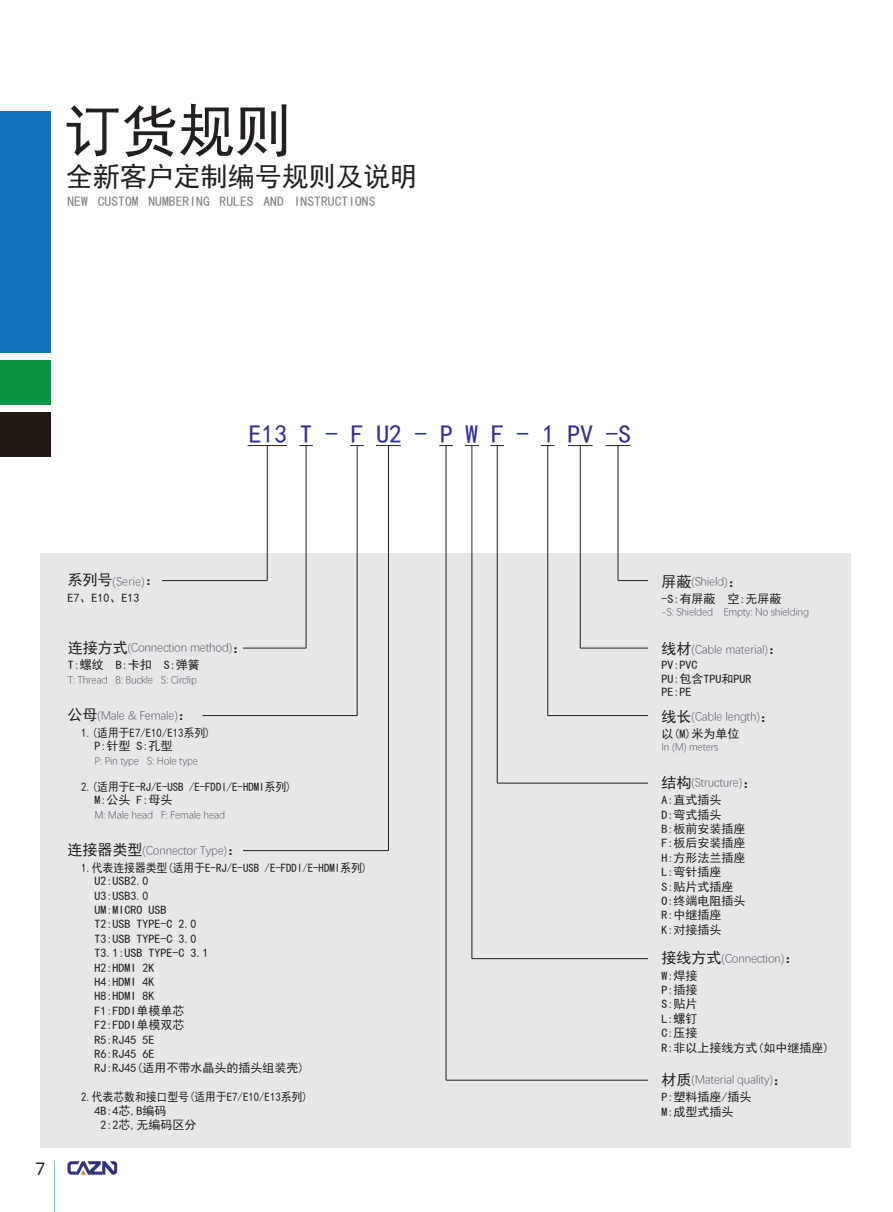
<style>
.page{position:relative;width:893px;height:1212px;background:#fff}
.page>*{position:absolute;margin:0;border:0;box-sizing:border-box;transform-origin:0 0}
.t1{font:57px "Sim Hei";color:#231f20}
.t2{font:27px "Sim Hei";color:#231f20}
.t3{font:25.5px "Sim Hei";color:#2e3092}
.t4{font:18px "Alibaba Pu Hui Ti R";color:#231f20}
.t5{font:13.65px "Sim Hei";color:#808285}
.t6{font:12px/14.4px "Sim Hei";color:#231f20}
.t7{font:12px "Deng Xian";letter-spacing:-.025em;color:#6c6d70}
.t8{font:12px "Sim Hei";color:#231f20;scale:.9 1}
.t9{font:10.5px "Deng Xian";letter-spacing:-.025em;color:#6c6d70}
.s1{font-family:"Sim Hei";font-size:15px;color:#231f20}
</style>
<div class="page">
<hr style="left:54px;top:1161px;width:1px;height:51px;background:#1074bc">
<svg style="left:68px;top:1161px;width:49px;height:14px"></svg>
<div style="left:0;top:111px;width:50px;height:241px;background:#1074bc"></div>
<div style="left:0;top:361px;width:50px;height:44px;background:#0d9344"></div>
<div style="left:0;top:412px;width:50px;height:44px;background:#211814"></div>
<div style="left:40px;top:554px;width:810px;height:594px;background:#e6e7e9"></div>
<hr style="left:248px;top:445px;width:39px;height:1px;background:#231f20">
<hr style="left:267px;top:446px;width:1px;height:135px;background:#231f20">
<hr style="left:306px;top:446px;width:1px;height:202px;background:#231f20">
<svg style="left:299px;top:445px;width:14px;height:1px"></svg>
<hr style="left:357px;top:446px;width:1px;height:270px;background:#231f20">
<hr style="left:388px;top:446px;width:1px;height:405px;background:#231f20">
<svg style="left:439px;top:445px;width:14px;height:1px"></svg>
<hr style="left:446px;top:446px;width:1px;height:634px;background:#231f20">
<svg style="left:465px;top:445px;width:14px;height:1px"></svg>
<hr style="left:472px;top:446px;width:1px;height:513px;background:#231f20">
<svg style="left:490px;top:445px;width:14px;height:1px"></svg>
<hr style="left:497px;top:446px;width:1px;height:337px;background:#231f20">
<svg style="left:350px;top:445px;width:14px;height:1px"></svg>
<svg style="left:376px;top:445px;width:25px;height:1px"></svg>
<svg style="left:541px;top:445px;width:14px;height:1px"></svg>
<hr style="left:547px;top:446px;width:1px;height:270px;background:#231f20">
<svg style="left:568px;top:445px;width:25px;height:1px"></svg>
<hr style="left:580px;top:446px;width:1px;height:202px;background:#231f20">
<svg style="left:606px;top:445px;width:24px;height:1px"></svg>
<hr style="left:618px;top:446px;width:1px;height:135px;background:#231f20">
<hr style="left:162px;top:580px;width:105px;height:1px;background:#231f20">
<hr style="left:548px;top:715px;width:100px;height:1px;background:#231f20">
<hr style="left:580px;top:648px;width:68px;height:1px;background:#231f20">
<hr style="left:243px;top:648px;width:63px;height:1px;background:#231f20">
<hr style="left:203px;top:715px;width:154px;height:1px;background:#231f20">
<hr style="left:243px;top:850px;width:145px;height:1px;background:#231f20">
<hr style="left:472px;top:958px;width:176px;height:1px;background:#231f20">
<hr style="left:446px;top:1080px;width:202px;height:1px;background:#231f20">
<hr style="left:497px;top:783px;width:151px;height:1px;background:#231f20">
<hr style="left:618px;top:580px;width:30px;height:1px;background:#231f20">
<h1 class="t1" style="left:64px;top:102px;width:229px">订货规则</h1>
<h2 class="t2" style="left:66px;top:163px;width:353px">全新客户定制编号规则及说明</h2>
<p class="t5" style="left:68px;top:194px;width:310px">NEW CUSTOM NUMBERING RULES AND INSTRUCTIONS</p>
<h3 class="t3" style="left:249px;top:421px;width:384px">E13 T - F U2 - P W F - 1 PV -S</h3>
<h3 class="t4" style="left:35px;top:1155px;width:12px">7</h3>
<p class="t7" style="left:68px;top:574px;width:94px"><span class="s1">系列号</span>(Serie)<span class="s1">：</span></p>
<p class="t6" style="left:68px;top:590px;width:73px">E7、E10、E13</p>
<p class="t7" style="left:68px;top:640px;width:181px"><span class="s1">连接方式</span>(Connection method)<span class="s1">：</span></p>
<p class="t6" style="left:68px;top:658px;width:133px">T:螺纹 B:卡扣 S:弹簧</p>
<p class="t9" style="left:68px;top:672px;width:131px">T: Thread B: Buckle S: Circlip</p>
<p class="t7" style="left:68px;top:707px;width:127px"><span class="s1">公母</span>(Male &amp; Female)<span class="s1">：</span></p>
<p class="t8" style="left:81px;top:726px;width:145px">1.(适用于E7/E10/E13系列)</p>
<p class="t6" style="left:94px;top:739px;width:79px">P:针型 S:孔型</p>
<p class="t9" style="left:94px;top:753px;width:105px">P: Pin type S: Hole type</p>
<p class="t8" style="left:81px;top:780px;width:236px">2.(适用于E-RJ/E-USB /E-FDDI/E-HDMI系列)</p>
<p class="t6" style="left:94px;top:793px;width:79px">M:公头 F:母头</p>
<p class="t9" style="left:94px;top:807px;width:132px">M: Male head F: Female head</p>
<p class="t7" style="left:67px;top:842px;width:176px"><span class="s1">连接器类型</span>(Connector Type)<span class="s1">：</span></p>
<p class="t8" style="left:81px;top:861px;width:319px">1.代表连接器类型(适用于E-RJ/E-USB /E-FDDI/E-HDMI系列)</p>
<p class="t6" style="left:94px;top:874px;width:211px">U2:USB2.0<br>U3:USB3.0<br>UM:MICRO USB<br>T2:USB TYPE-C 2.0<br>T3:USB TYPE-C 3.0<br>T3.1:USB TYPE-C 3.1<br>H2:HDMI 2K<br>H4:HDMI 4K<br>H8:HDMI 8K<br>F1:FDDI单模单芯<br>F2:FDDI单模双芯<br>R5:RJ45 5E<br>R6:RJ45 6E<br>RJ:RJ45(适用不带水晶头的插头组装壳)</p>
<p class="t6" style="left:100px;top:1103px;width:97px;text-indent:-6px">4B:4芯,B编码<br>2:2芯,无编码区分</p>
<p class="t8" style="left:81px;top:1091px;width:253px">2.代表芯数和接口型号(适用于E7/E10/E13系列)</p>
<p class="t7" style="left:662px;top:574px;width:82px"><span class="s1">屏蔽</span>(Shield)<span class="s1">：</span></p>
<p class="t6" style="left:662px;top:592px;width:121px">-S:有屏蔽 空:无屏蔽</p>
<p class="t9" style="left:662px;top:605px;width:149px">-S: Shielded Empty: No shielding</p>
<p class="t7" style="left:662px;top:641px;width:123px"><span class="s1">线材</span>(Cable material)<span class="s1">：</span></p>
<p class="t6" style="left:662px;top:658px;width:91px;line-height:13.5px">PV:PVC<br>PU:包含TPU和PUR<br>PE:PE</p>
<p class="t7" style="left:662px;top:709px;width:115px"><span class="s1">线长</span>(Cable length)<span class="s1">：</span></p>
<p class="t6" style="left:662px;top:727px;width:79px">以(M)米为单位</p>
<p class="t9" style="left:662px;top:740px;width:58px">In (M) meters</p>
<p class="t7" style="left:662px;top:775px;width:97px"><span class="s1">结构</span>(Structure)<span class="s1">：</span></p>
<p class="t6" style="left:662px;top:793px;width:85px">A:直式插头<br>D:弯式插头<br>B:板前安装插座<br>F:板后安装插座<br>H:方形法兰插座<br>L:弯针插座<br>S:贴片式插座<br>O:终端电阻插头<br>R:中继插座<br>K:对接插头</p>
<p class="t6" style="left:662px;top:968px;width:169px">W:焊接<br>P:插接<br>S:贴片<br>L:螺钉<br>C:压接<br>R:非以上接线方式(如中继插座)</p>
<p class="t7" style="left:662px;top:1072px;width:128px"><span class="s1">材质</span>(Material quality)<span class="s1">：</span></p>
<p class="t6" style="left:662px;top:1090px;width:91px">P:塑料插座/插头<br>M:成型式插头</p>
<p class="t7" style="left:661px;top:950px;width:139px"><span class="s1">接线方式</span>(Connection)<span class="s1">：</span></p>
</div>
